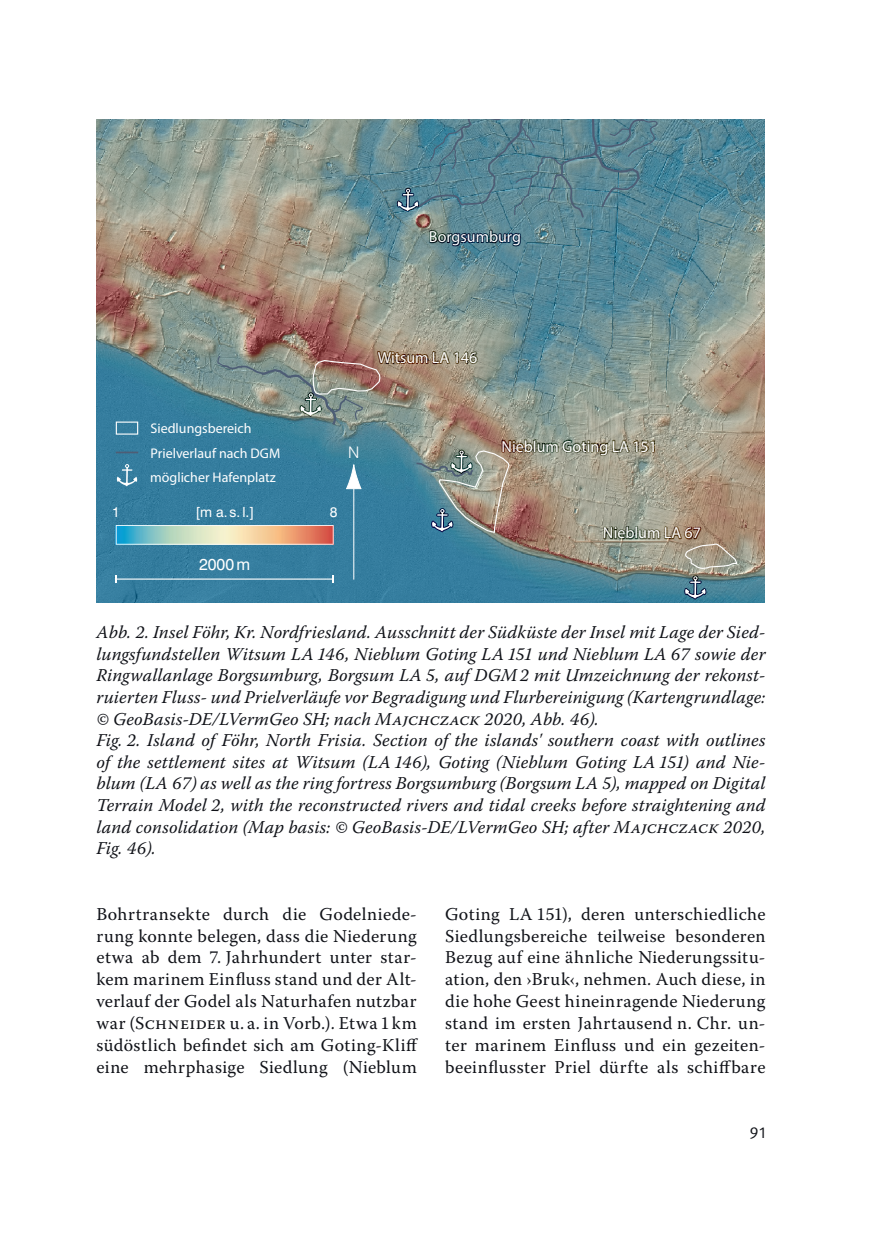
<style>
.page{position:relative;width:896px;height:1248px;background:#fff}
.page>*{position:absolute;margin:0;border:0;box-sizing:border-box;transform-origin:0 0}
.AIS_Abbild{font:italic 18px/21.6px "Warnock Pro";letter-spacing:.005em;color:#101218}
.AIS_Hauptext_ohne_Ei{font:18px/21.8px "Warnock Pro";letter-spacing:.03em;color:#101218;text-align:justify}
.t1{font:16px "Myriad Pro";color:#fff}
.t2{font:16px "Swiss 721 BT";color:#fff}
.t3{font:16px "Meta Pro Norm";color:#101218}
.t4{font:300 16px "Swiss 721 BT";color:#fff}
.t5{font:14px/24.4px "Myriad Pro";color:#fff}
.t6{font:14px "Swiss 721 BT";color:#fff}
</style>
<div class="page">
<img style="left:96px;top:120px;width:668px;height:482px">
<svg style="left:428px;top:229px;width:94px;height:18px;background:#345564"></svg>
<img style="left:217px;top:348px;width:261px;height:78px">
<svg style="left:117px;top:464px;width:20px;height:22px"></svg>
<svg style="left:684px;top:575px;width:22px;height:24px"></svg>
<img style="left:415px;top:437px;width:323px;height:132px">
<svg style="left:397px;top:120px;width:261px;height:99px;background:#5a8593"></svg>
<svg style="left:116px;top:421px;width:22px;height:13px"></svg>
<hr style="left:116px;top:451px;width:22px;height:2px;background:#4e5d75">
<hr style="left:116px;top:578px;width:217px;height:1px;background:#fff">
<svg style="left:332px;top:575px;width:2px;height:7px"></svg>
<svg style="left:345px;top:458px;width:17px;height:31px"></svg>
<hr style="left:353px;top:488px;width:1px;height:91px;background:#fff">
<svg style="left:116px;top:525px;width:218px;height:19px;background:#c7c1ab"></svg>
<p class="t1" style="left:429px;top:227px;width:94px">Borgsumburg</p>
<p class="t1" style="left:378px;top:347px;width:101px">Witsum LA 146</p>
<p class="t5" style="left:150px;top:416px;width:132px">Siedlungsbereich<br>Prielverlauf nach DGM möglicher Hafenplatz</p>
<p class="t6" style="left:112px;top:503px;width:9px">1</p>
<p class="t6" style="left:195px;top:503px;width:60px">[m a. s. l.]</p>
<p class="t6" style="left:330px;top:503px;width:9px">8</p>
<p class="t4" style="left:348px;top:443px;width:13px">N</p>
<p class="t2" style="left:199px;top:555px;width:53px">2000 m</p>
<p class="t1" style="left:501px;top:436px;width:157px">Nieblum Goting LA 151</p>
<p class="t1" style="left:603px;top:523px;width:100px">Nieblum LA 67</p>
<p class="AIS_Abbild" style="left:96px;top:621px;width:670px">Abb. 2. Insel Föhr, Kr. Nordfriesland. Ausschnitt der Südküste der Insel mit Lage der Sied&shy;lungsfundstellen Witsum LA 146, Nieblum Goting LA 151 und Nieblum LA 67 sowie der Ringwallanlage Borgsumburg, Borgsum LA 5, auf DGM2 mit Umzeichnung der rekonst&shy;ruierten Fluss- und Prielverläufe vor Begradigung und Flurbereinigung (Kartengrundlage: © GeoBasis-DE/LVermGeo SH; nach Majchczack 2020, Abb. 46).</p>
<p class="AIS_Abbild" style="left:96px;top:729px;width:671px">Fig. 2. Island of Föhr, North Frisia. Section of the islands' southern coast with outlines of the settlement sites at Witsum (LA 146), Goting (Nieblum Goting LA 151) and Nie&shy;blum (LA 67) as well as the ring fortress Borgsumburg (Borgsum LA 5), mapped on Digital Terrain Model 2, with the reconstructed rivers and tidal creeks before straightening and land consolidation (Map basis: © GeoBasis-DE/LVermGeo SH; after Majchczack 2020, Fig. 46).</p>
<p class="AIS_Hauptext_ohne_Ei" style="left:96px;top:902px;width:323px">Bohrtransekte durch die Godelniede&shy;rung konnte belegen, dass die Niederung etwa ab dem 7. Jahrhundert unter star&shy;kem marinem Einfluss stand und der Alt&shy;verlauf der Godel als Naturhafen nutzbar war (Schneider u. a. in Vorb.). Etwa 1 km südöstlich befindet sich am Goting-Kliff eine mehrphasige Siedlung (Nieblum</p>
<p class="AIS_Hauptext_ohne_Ei" style="left:445px;top:902px;width:322px">Goting LA 151), deren unterschiedliche Siedlungsbereiche teilweise besonderen Bezug auf eine ähnliche Niederungssitu&shy;ation, den ›Bruk‹, nehmen. Auch diese, in die hohe Geest hineinragende Niederung stand im ersten Jahrtausend n. Chr. un&shy;ter marinem Einfluss und ein gezeiten&shy;beeinflusster Priel dürfte als schiffbare</p>
<p class="t3" style="left:749px;top:1120px;width:17px">91</p>
</div>
